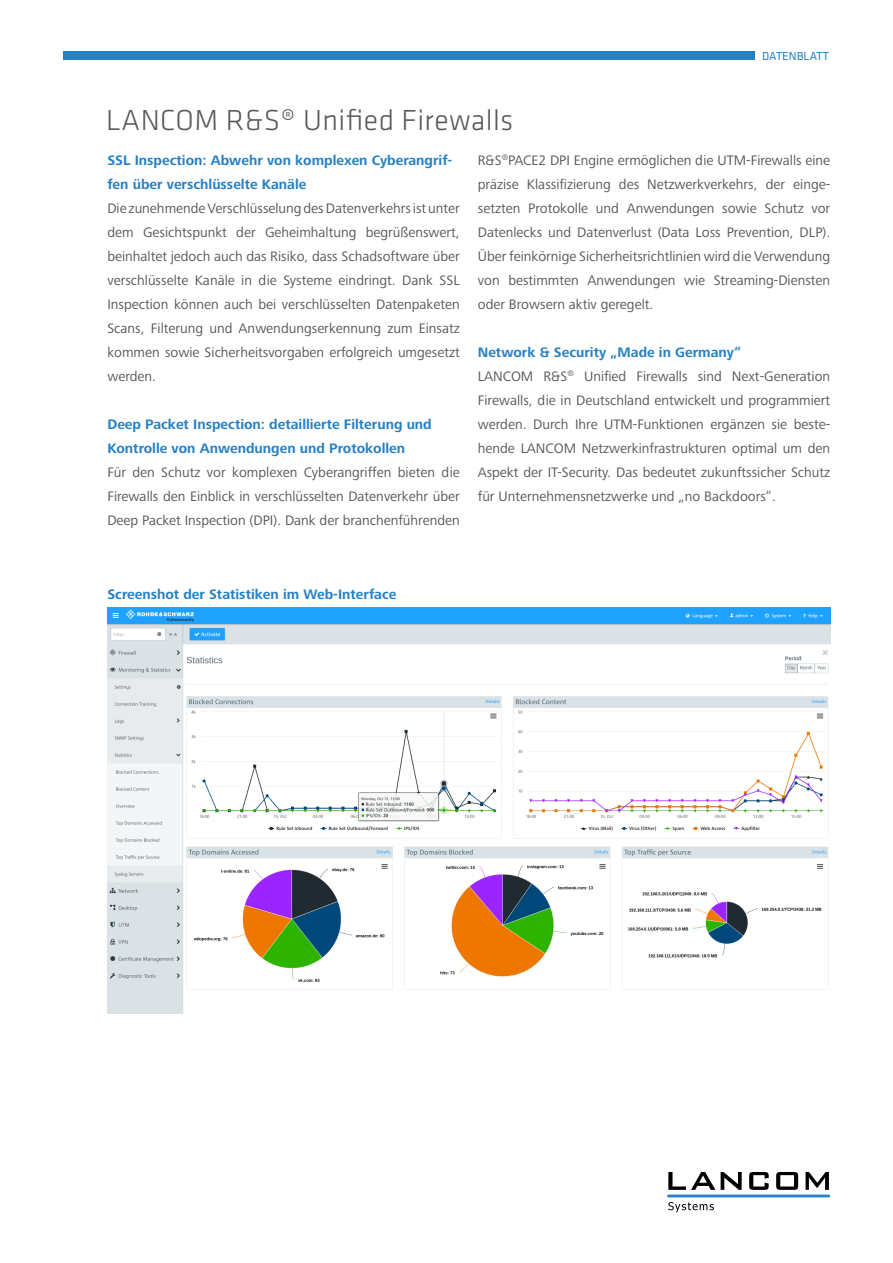
<style>
.page{position:relative;width:893px;height:1263px;background:#fff}
.page>*{position:absolute;margin:0;border:0;box-sizing:border-box;transform-origin:0 0}
.t1{font:300 30px "Klavika Basic";letter-spacing:.015em;color:#575756}
.t2{font:14.25px/24px "Frutiger Next Pro";color:#575756;text-align:justify}
.t3{font:700 14.25px/24px "Frutiger Next Pro";color:#2581c4}
.t4{font:12px "Klavika Basic";color:#2581c4}
.s1{font-weight:700;color:#2581c4}
</style>
<div class="page">
<svg style="left:668px;top:1172px;width:47px;height:18px"></svg>
<svg style="left:721px;top:1172px;width:21px;height:18px"></svg>
<svg style="left:749px;top:1172px;width:20px;height:18px"></svg>
<svg style="left:776px;top:1172px;width:22px;height:18px"></svg>
<svg style="left:806px;top:1172px;width:23px;height:18px"></svg>
<svg style="left:668px;top:1202px;width:46px;height:10px"></svg>
<hr style="left:667px;top:1194px;width:163px;height:3px;background:#2581c4">
<div style="left:64px;top:51px;width:691px;height:9px;background:#2581c4"></div>
<img style="left:107px;top:608px;width:723px;height:406px">
<h1 class="t1" style="left:106px;top:102px;width:409px">LANCOM R&amp;S® Unified Firewalls</h1>
<p class="t4" style="left:762px;top:48px;width:68px">DATENBLATT</p>
<p class="t3" style="left:107px;top:148px;width:346px">SSL Inspection: Abwehr von komplexen Cyberangrif&shy;fen über verschlüsselte Kanäle</p>
<p class="t2" style="left:107px;top:196px;width:354px">Die zunehmende Verschlüsselung des Datenverkehrs ist unter dem Gesichtspunkt der Geheimhaltung begrüßenswert, beinhaltet jedoch auch das Risiko, dass Schadsoftware über verschlüsselte Kanäle in die Systeme eindringt. Dank SSL Inspection können auch bei verschlüsselten Datenpaketen Scans, Filterung und Anwendungserkennung zum Einsatz kommen sowie Sicherheitsvorgaben erfolgreich umgesetzt werden.</p>
<p class="t3" style="left:107px;top:412px;width:326px">Deep Packet Inspection: detaillierte Filterung und<br>Kontrolle von Anwendungen und Protokollen</p>
<p class="t2" style="left:107px;top:460px;width:354px">Für den Schutz vor komplexen Cyberangriffen bieten die Firewalls den Einblick in verschlüsselten Datenverkehr über Deep Packet Inspection (DPI). Dank der branchenführenden</p>
<p class="t2" style="left:478px;top:148px;width:354px">R&amp;S<sup>®</sup>PACE2 DPI Engine ermöglichen die UTM-Firewalls eine präzise Klassifizierung des Netzwerkverkehrs, der einge&shy;setzten Protokolle und Anwendungen sowie Schutz vor Datenlecks und Datenverlust (Data Loss Prevention, DLP).<br>Über feinkörnige Sicherheitsrichtlinien wird die Verwendung von bestimmten Anwendungen wie Streaming-Diensten oder Browsern aktiv geregelt.</p>
<p class="t2" style="left:478px;top:340px;width:354px;text-align:left"><span class="s1">Network &amp; Security „Made in Germany“<br></span>LANCOM R&amp;S<sup>®</sup> Unified Firewalls sind Next-Generation Firewalls, die in Deutschland entwickelt und programmiert werden. Durch Ihre UTM-Funktionen ergänzen sie beste&shy;hende LANCOM Netzwerkinfrastrukturen optimal um den Aspekt der IT-Security. Das bedeutet zukunftssicher Schutz für Unternehmensnetzwerke und „no Backdoors“.</p>
<p class="t3" style="left:107px;top:582px;width:291px">Screenshot der Statistiken im Web-Interface</p>
</div>
